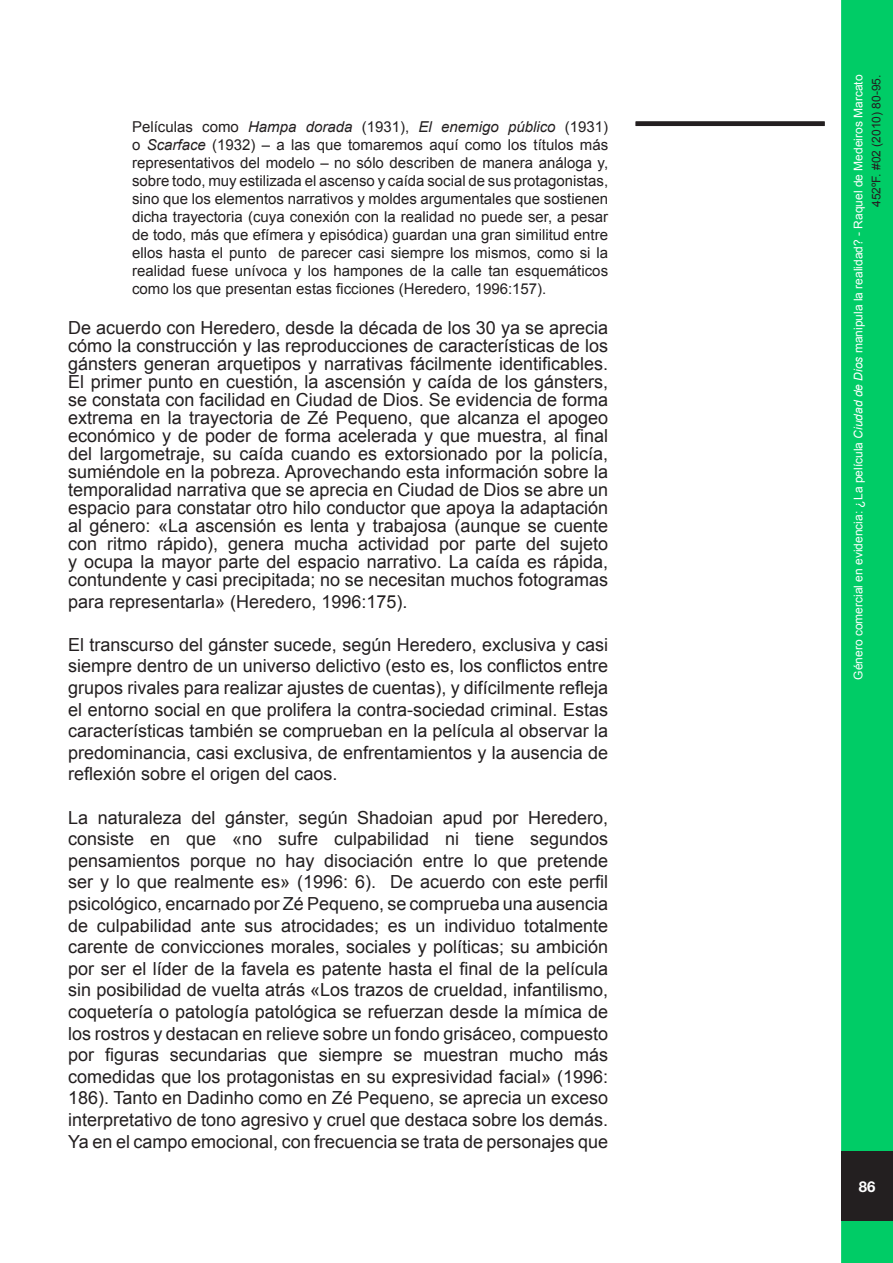
<style>
.page{position:relative;width:893px;height:1263px;background:#fff}
.page>*{position:absolute;margin:0;border:0;box-sizing:border-box;transform-origin:0 0}
.t1{font:18px/21.6px "Arial";color:#231f20;text-align:justify}
.t2{font:15px/18px "Arial";color:#231f20;text-align:justify}
.t3{font:700 15px "Helvetica Neue";color:#fff}
.t4{font:12px/18px "Arial";color:#fff;text-align:right}
.s1{font-style:italic}
.s2{color:#231f20}
</style>
<div class="page">
<div style="left:841px;top:0;width:52px;height:1263px;background:#0c6"></div>
<div style="left:841px;top:1151px;width:52px;height:70px;background:#231f20"></div>
<div style="left:636px;top:121px;width:189px;height:5px;background:#231f20"></div>
<p class="t2" style="left:132px;top:118px;width:478px">Películas como <span class="s1">Hampa dorada</span> (1931), <span class="s1">El enemigo público</span> (1931) o <span class="s1">Scarface</span> (1932) – a las que tomaremos aquí como los títulos más representativos del modelo – no sólo describen de manera análoga y, sobre todo, muy estilizada el ascenso y caída social de sus protagonistas, sino que los elementos narrativos y moldes argumentales que sostienen dicha trayectoria (cuya conexión con la realidad no puede ser, a pesar de todo, más que efímera y episódica) guardan una gran similitud entre ellos hasta el punto de parecer casi siempre los mismos, como si la realidad fuese unívoca y los hampones de la calle tan esquemáticos como los que presentan estas ficciones (Heredero, 1996:157).</p>
<p class="t1" style="left:68px;top:319px;width:541px;line-height:18px">De acuerdo con Heredero, desde la década de los 30 ya se aprecia cómo la construcción y las reproducciones de características de los gánsters generan arquetipos y narrativas fácilmente identificables.<br>El primer punto en cuestión, la ascensión y caída de los gánsters, se constata con facilidad en Ciudad de Dios. Se evidencia de forma extrema en la trayectoria de Zé Pequeno, que alcanza el apogeo económico y de poder de forma acelerada y que muestra, al final del largometraje, su caída cuando es extorsionado por la policía, sumiéndole en la pobreza. Aprovechando esta información sobre la temporalidad narrativa que se aprecia en Ciudad de Dios se abre un espacio para constatar otro hilo conductor que apoya la adaptación al género: «La ascensión es lenta y trabajosa (aunque se cuente con ritmo rápido), genera mucha actividad por parte del sujeto y ocupa la mayor parte del espacio narrativo. La caída es rápida, contundente y casi precipitada; no se necesitan muchos fotogramas</p>
<p class="t1" style="left:68px;top:591px;width:341px">para representarla» (Heredero, 1996:175).</p>
<p class="t1" style="left:68px;top:634px;width:541px">El transcurso del gánster sucede, según Heredero, exclusiva y casi siempre dentro de un universo delictivo (esto es, los conflictos entre grupos rivales para realizar ajustes de cuentas), y difícilmente refleja el entorno social en que prolifera la contra-sociedad criminal. Estas características también se comprueban en la película al observar la predominancia, casi exclusiva, de enfrentamientos y la ausencia de reflexión sobre el origen del caos.</p>
<p class="t1" style="left:68px;top:807px;width:541px">La naturaleza del gánster, según Shadoian apud por Heredero, consiste en que «no sufre culpabilidad ni tiene segundos pensamientos porque no hay disociación entre lo que pretende ser y lo que realmente es» (1996: 6). De acuerdo con este perfil psicológico, encarnado por Zé Pequeno, se comprueba una ausencia de culpabilidad ante sus atrocidades; es un individuo totalmente carente de convicciones morales, sociales y políticas; su ambición por ser el líder de la favela es patente hasta el final de la película sin posibilidad de vuelta atrás «Los trazos de crueldad, infantilismo, coquetería o patología patológica se refuerzan desde la mímica de los rostros y destacan en relieve sobre un fondo grisáceo, compuesto por figuras secundarias que siempre se muestran mucho más comedidas que los protagonistas en su expresividad facial» (1996:<br>186). Tanto en Dadinho como en Zé Pequeno, se aprecia un exceso interpretativo de tono agresivo y cruel que destaca sobre los demás.<br>Ya en el campo emocional, con frecuencia se trata de personajes que</p>
<p class="t4" style="left:849px;top:680px;width:606px;rotate:-90deg">Género comercial en evidencia: ¿La película <span class="s1">Ciudad de Dios</span> manipula la realidad? - Raquel de Medeiros Marcato<br><span class="s2">452ºF. #02 (2010) 80-95.</span></p>
<p class="t3" style="left:859px;top:1177px;width:18px">86</p>
</div>
